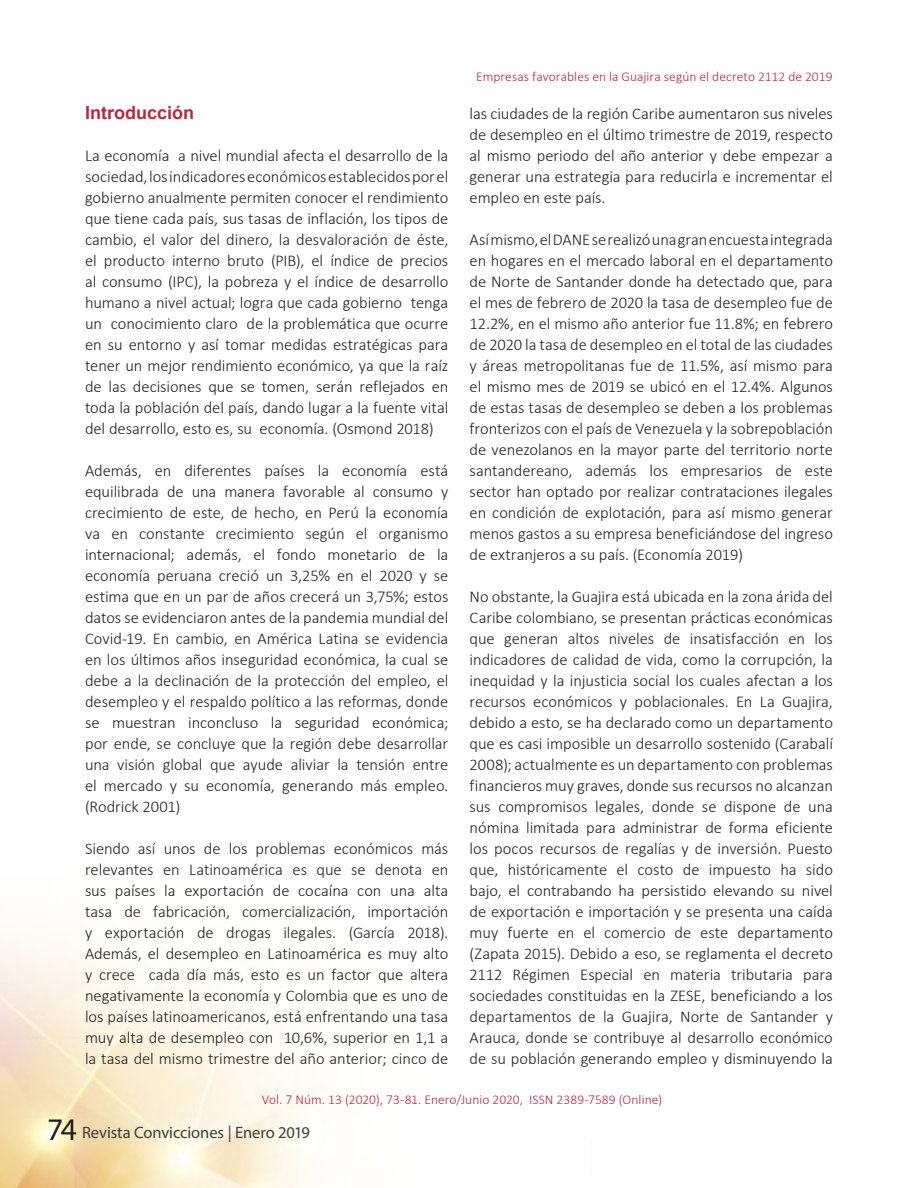
<style>
.page{position:relative;width:918px;height:1188px;background:#fff}
.page>*{position:absolute;margin:0;border:0;box-sizing:border-box;transform-origin:0 0}
.sub{font:700 18px "Arial";color:#b5283e}
.t1{font:300 16.5px/21px "Calibri";letter-spacing:-.005em;color:#231f20;text-align:justify}
.t2{font:16.5px "Myriad Pro";letter-spacing:-.005em;color:#3e3e3f}
.t3{font:300 13.5px "Calibri";letter-spacing:.005em;color:#b5283e}
.s1{font-size:31.5px;color:#231f20}
</style>
<div class="page">
<img style="left:0;top:936px;width:311px;height:252px">
<p class="sub" style="left:85px;top:100px;width:111px">Introducción</p>
<p class="t1" style="left:85px;top:145px;width:365px">La economía a nivel mundial afecta el desarrollo de la sociedad, los indicadores económicos establecidos por el gobierno anualmente permiten conocer el rendimiento que tiene cada país, sus tasas de inflación, los tipos de cambio, el valor del dinero, la desvaloración de éste, el producto interno bruto (PIB), el índice de precios al consumo (IPC), la pobreza y el índice de desarrollo humano a nivel actual; logra que cada gobierno tenga un conocimiento claro de la problemática que ocurre en su entorno y así tomar medidas estratégicas para tener un mejor rendimiento económico, ya que la raíz de las decisiones que se tomen, serán reflejados en toda la población del país, dando lugar a la fuente vital del desarrollo, esto es, su economía. (Osmond 2018)</p>
<p class="t1" style="left:85px;top:460px;width:365px">Además, en diferentes países la economía está equilibrada de una manera favorable al consumo y crecimiento de este, de hecho, en Perú la economía va en constante crecimiento según el organismo internacional; además, el fondo monetario de la economía peruana creció un 3,25% en el 2020 y se estima que en un par de años crecerá un 3,75%; estos datos se evidenciaron antes de la pandemia mundial del Covid-19. En cambio, en América Latina se evidencia en los últimos años inseguridad económica, la cual se debe a la declinación de la protección del empleo, el desempleo y el respaldo político a las reformas, donde se muestran inconcluso la seguridad económica; por ende, se concluye que la región debe desarrollar una visión global que ayude aliviar la tensión entre el mercado y su economía, generando más empleo. (Rodrick 2001)</p>
<p class="t1" style="left:85px;top:838px;width:365px">Siendo así unos de los problemas económicos más relevantes en Latinoamérica es que se denota en sus países la exportación de cocaína con una alta tasa de fabricación, comercialización, importación y exportación de drogas ilegales. (García 2018).<br>Además, el desempleo en Latinoamérica es muy alto y crece cada día más, esto es un factor que altera negativamente la economía y Colombia que es uno de los países latinoamericanos, está enfrentando una tasa muy alta de desempleo con 10,6%, superior en 1,1 a la tasa del mismo trimestre del año anterior; cinco de</p>
<p class="t3" style="left:476px;top:68px;width:358px">Empresas favorables en la Guajira según el decreto 2112 de 2019</p>
<p class="t1" style="left:470px;top:103px;width:365px">las ciudades de la región Caribe aumentaron sus niveles de desempleo en el último trimestre de 2019, respecto al mismo periodo del año anterior y debe empezar a generar una estrategia para reducirla e incrementar el empleo en este país.</p>
<p class="t1" style="left:470px;top:229px;width:365px">Así mismo, el DANE se realizó una gran encuesta integrada en hogares en el mercado laboral en el departamento de Norte de Santander donde ha detectado que, para el mes de febrero de 2020 la tasa de desempleo fue de 12.2%, en el mismo año anterior fue 11.8%; en febrero de 2020 la tasa de desempleo en el total de las ciudades y áreas metropolitanas fue de 11.5%, así mismo para el mismo mes de 2019 se ubicó en el 12.4%. Algunos de estas tasas de desempleo se deben a los problemas fronterizos con el país de Venezuela y la sobrepoblación de venezolanos en la mayor parte del territorio norte santandereano, además los empresarios de este sector han optado por realizar contrataciones ilegales en condición de explotación, para así mismo generar menos gastos a su empresa beneficiándose del ingreso de extranjeros a su país. (Economía 2019)</p>
<p class="t1" style="left:470px;top:586px;width:365px">No obstante, la Guajira está ubicada en la zona árida del Caribe colombiano, se presentan prácticas económicas que generan altos niveles de insatisfacción en los indicadores de calidad de vida, como la corrupción, la inequidad y la injusticia social los cuales afectan a los recursos económicos y poblacionales. En La Guajira, debido a esto, se ha declarado como un departamento que es casi imposible un desarrollo sostenido (Carabalí 2008); actualmente es un departamento con problemas financieros muy graves, donde sus recursos no alcanzan sus compromisos legales, donde se dispone de una nómina limitada para administrar de forma eficiente los pocos recursos de regalías y de inversión. Puesto que, históricamente el costo de impuesto ha sido bajo, el contrabando ha persistido elevando su nivel de exportación e importación y se presenta una caída muy fuerte en el comercio de este departamento (Zapata 2015). Debido a eso, se reglamenta el decreto 2112 Régimen Especial en materia tributaria para sociedades constituidas en la ZESE, beneficiando a los departamentos de la Guajira, Norte de Santander y Arauca, donde se contribuye al desarrollo económico de su población generando empleo y disminuyendo la</p>
<p class="t3" style="left:262px;top:1091px;width:402px">Vol. 7 Núm. 13 (2020), 73-81. Enero/Junio 2020, ISSN 2389-7589 (Online)</p>
<p class="t2" style="left:47px;top:1122px;width:264px"><span class="s1">74</span> Revista Convicciones | Enero 2019</p>
</div>
